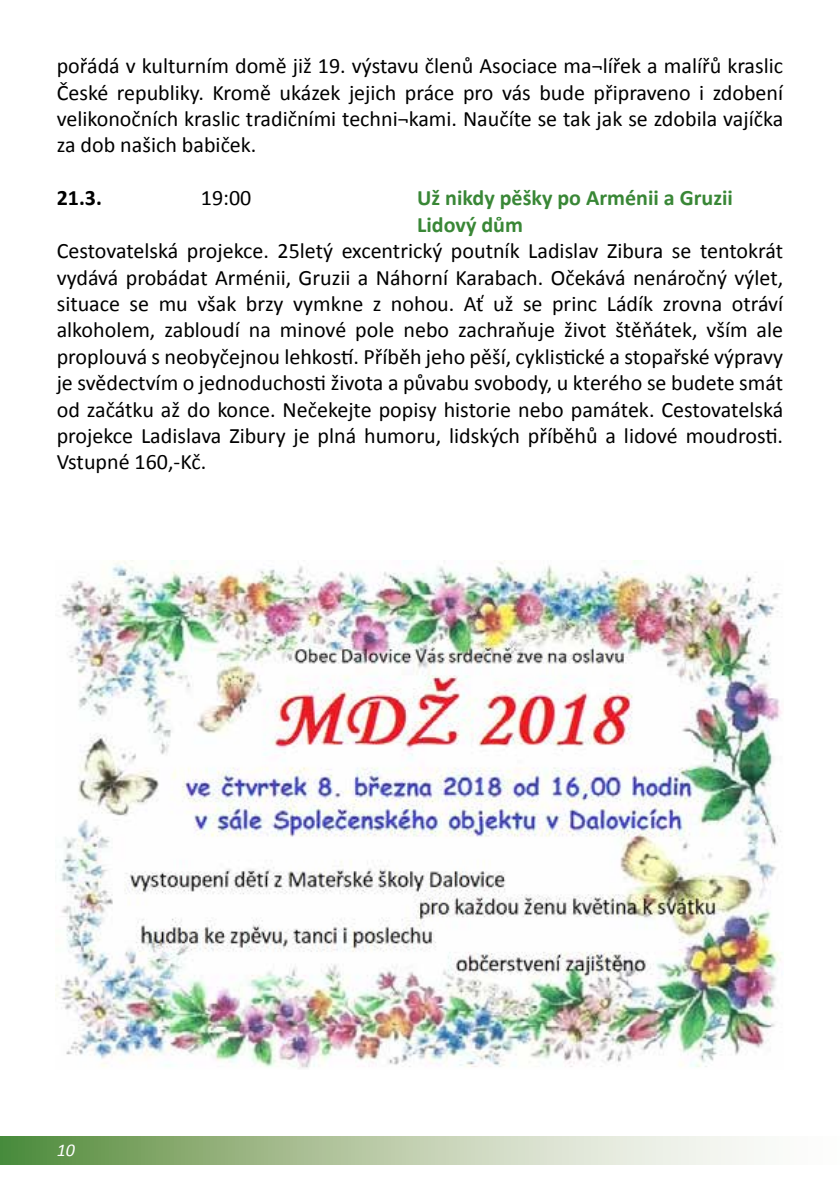
<style>
.page{position:relative;width:840px;height:1191px;background:#fff}
.page>*{position:absolute;margin:0;border:0;box-sizing:border-box;transform-origin:0 0}
.t1{font:22px/26.4px "Calibri";color:#000;text-align:justify}
.t2{font:700 22px/26.4px "Calibri";color:#398736}
.t3{font:700 22px "Calibri";color:#000}
.t4{font:italic 18px "Calibri";color:#fff}
</style>
<div class="page">
<svg style="left:0;top:1136px;width:754px;height:29px"></svg>
<img style="left:55px;top:560px;width:727px;height:508px">
<p class="t1" style="left:57px;top:53px;width:727px">pořádá v kulturním domě již 19. výstavu členů Asociace ma¬lířek a malířů kraslic České republiky. Kromě ukázek jejich práce pro vás bude připraveno i zdobení velikonočních kraslic tradičními techni¬kami. Naučíte se tak jak se zdobila vajíčka za dob našich babiček.</p>
<p class="t3" style="left:57px;top:184px;width:47px">21.3.</p>
<p class="t1" style="left:201px;top:185px;width:52px">19:00</p>
<p class="t2" style="left:417px;top:185px;width:317px">Už nikdy pěšky po Arménii a Gruzii<br>Lidový dům</p>
<p class="t1" style="left:57px;top:238px;width:727px">Cestovatelská projekce. 25letý excentrický poutník Ladislav Zibura se tentokrát vydává probádat Arménii, Gruzii a Náhorní Karabach. Očekává nenáročný výlet, situace se mu však brzy vymkne z nohou. Ať už se princ Ládík zrovna otráví alkoholem, zabloudí na minové pole nebo zachraňuje život štěňátek, vším ale proplouvá s neobyčejnou lehkostí. Příběh jeho pěší, cyklistické a stopařské výpravy je svědectvím o jednoduchosti života a půvabu svobody, u kterého se budete smát od začátku až do konce. Nečekejte popisy historie nebo památek. Cestovatelská projekce Ladislava Zibury je plná humoru, lidských příběhů a lidové moudrosti.<br>Vstupné 160,-Kč.</p>
<p class="t4" style="left:57px;top:1138px;width:20px">10</p>
</div>
